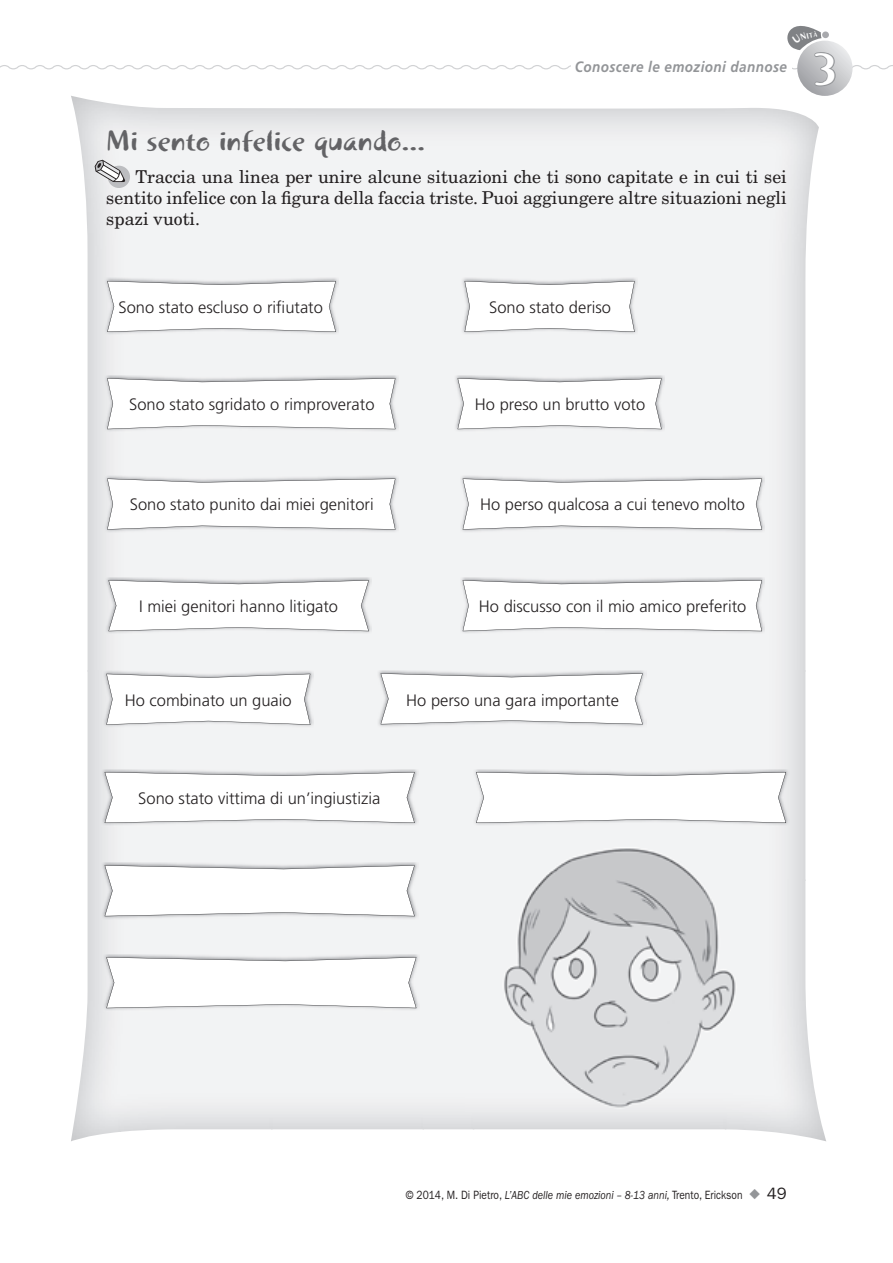
<style>
.page{position:relative;width:893px;height:1263px;background:#fff}
.page>*{position:absolute;margin:0;border:0;box-sizing:border-box;transform-origin:0 0}
.t1{font:47.7px "Khaki Std 1";color:#fff}
.t2{font:28.5px "Khaki Std 1";letter-spacing:-.005em;color:#636366;scale:1.15 1}
.t3{font:17.7px/21px "New Century Schlbk LT Std";color:#231f20;text-align:justify}
.t4{font:300 16.5px "Frutiger LT Std";color:#231f20}
.t5{font:italic 700 15px "Frutiger LT Std";letter-spacing:.03em;color:#939598;scale:.9 1}
.t6{font:12px "ITC Franklin Gothic Std";color:#231f20;scale:.85 1}
.s1{font-style:italic}
.s2{color:#939598}
.s3{font-size:16.5px}
</style>
<div class="page">
<svg style="left:797px;top:41px;width:55px;height:55px"></svg>
<img style="left:71px;top:670px;width:50px;height:471px">
<img style="left:725px;top:879px;width:101px;height:262px">
<div style="left:108px;top:166px;width:22px;height:22px;background:#bcbdc0;border-radius:50%"></div>
<svg style="left:95px;top:160px;width:30px;height:22px"></svg>
<img style="left:104px;top:278px;width:235px;height:57px">
<svg style="left:107px;top:281px;width:229px;height:51px"></svg>
<img style="left:462px;top:278px;width:176px;height:57px">
<svg style="left:465px;top:281px;width:170px;height:51px"></svg>
<img style="left:103px;top:671px;width:210px;height:57px">
<svg style="left:106px;top:674px;width:204px;height:51px"></svg>
<img style="left:104px;top:375px;width:295px;height:57px">
<svg style="left:107px;top:378px;width:288px;height:51px"></svg>
<img style="left:105px;top:577px;width:267px;height:57px">
<svg style="left:108px;top:580px;width:261px;height:51px"></svg>
<img style="left:455px;top:375px;width:210px;height:57px">
<svg style="left:458px;top:378px;width:204px;height:51px"></svg>
<img style="left:378px;top:670px;width:268px;height:57px">
<svg style="left:381px;top:673px;width:262px;height:51px"></svg>
<img style="left:473px;top:769px;width:317px;height:57px">
<svg style="left:476px;top:772px;width:310px;height:51px"></svg>
<img style="left:102px;top:769px;width:316px;height:57px">
<svg style="left:105px;top:772px;width:310px;height:51px"></svg>
<img style="left:102px;top:862px;width:316px;height:57px">
<svg style="left:105px;top:865px;width:310px;height:51px"></svg>
<img style="left:103px;top:954px;width:317px;height:57px">
<svg style="left:106px;top:957px;width:310px;height:51px"></svg>
<img style="left:104px;top:476px;width:295px;height:57px">
<svg style="left:107px;top:479px;width:288px;height:51px"></svg>
<img style="left:460px;top:476px;width:305px;height:57px">
<svg style="left:463px;top:479px;width:299px;height:51px"></svg>
<img style="left:460px;top:577px;width:305px;height:57px">
<svg style="left:463px;top:580px;width:299px;height:51px"></svg>
<img style="left:466px;top:839px;width:306px;height:272px">
<svg style="left:0;top:26px;width:893px;height:61px"></svg>
<p class="t5" style="left:575px;top:58px;width:237px">Conoscere le emozioni dannose</p>
<h1 class="t1" style="left:812px;top:41px;width:26px">3</h1>
<h2 class="t2" style="left:106px;top:123px;width:279px">Mi sento infelice quando…</h2>
<p class="t3" style="left:106px;top:167px;width:682px;text-indent:29px">Traccia una linea per unire alcune situazioni che ti sono capitate e in cui ti sei sentito infelice con la figura della faccia triste. Puoi aggiungere altre situazioni negli spazi vuoti.</p>
<p class="t4" style="left:118px;top:298px;width:206px">Sono stato escluso o rifiutato</p>
<p class="t4" style="left:489px;top:298px;width:123px">Sono stato deriso</p>
<p class="t4" style="left:129px;top:395px;width:247px">Sono stato sgridato o rimproverato</p>
<p class="t4" style="left:475px;top:395px;width:172px">Ho preso un brutto voto</p>
<p class="t4" style="left:130px;top:495px;width:245px">Sono stato punito dai miei genitori</p>
<p class="t4" style="left:480px;top:495px;width:266px">Ho perso qualcosa a cui tenevo molto</p>
<p class="t4" style="left:139px;top:597px;width:200px">I miei genitori hanno litigato</p>
<p class="t4" style="left:479px;top:597px;width:269px">Ho discusso con il mio amico preferito</p>
<p class="t4" style="left:125px;top:691px;width:168px">Ho combinato un guaio</p>
<p class="t4" style="left:406px;top:691px;width:214px">Ho perso una gara importante</p>
<p class="t4" style="left:138px;top:788px;width:244px">Sono stato vittima di un’ingiustizia</p>
<p class="t6" style="left:406px;top:1188px;width:450px">© 2014, M. Di Pietro, <span class="s1">L’ABC delle mie emozioni – 8-13 anni,</span> Trento, Erickson <span class="s2">◆</span> <span class="s3">49</span></p>
</div>
